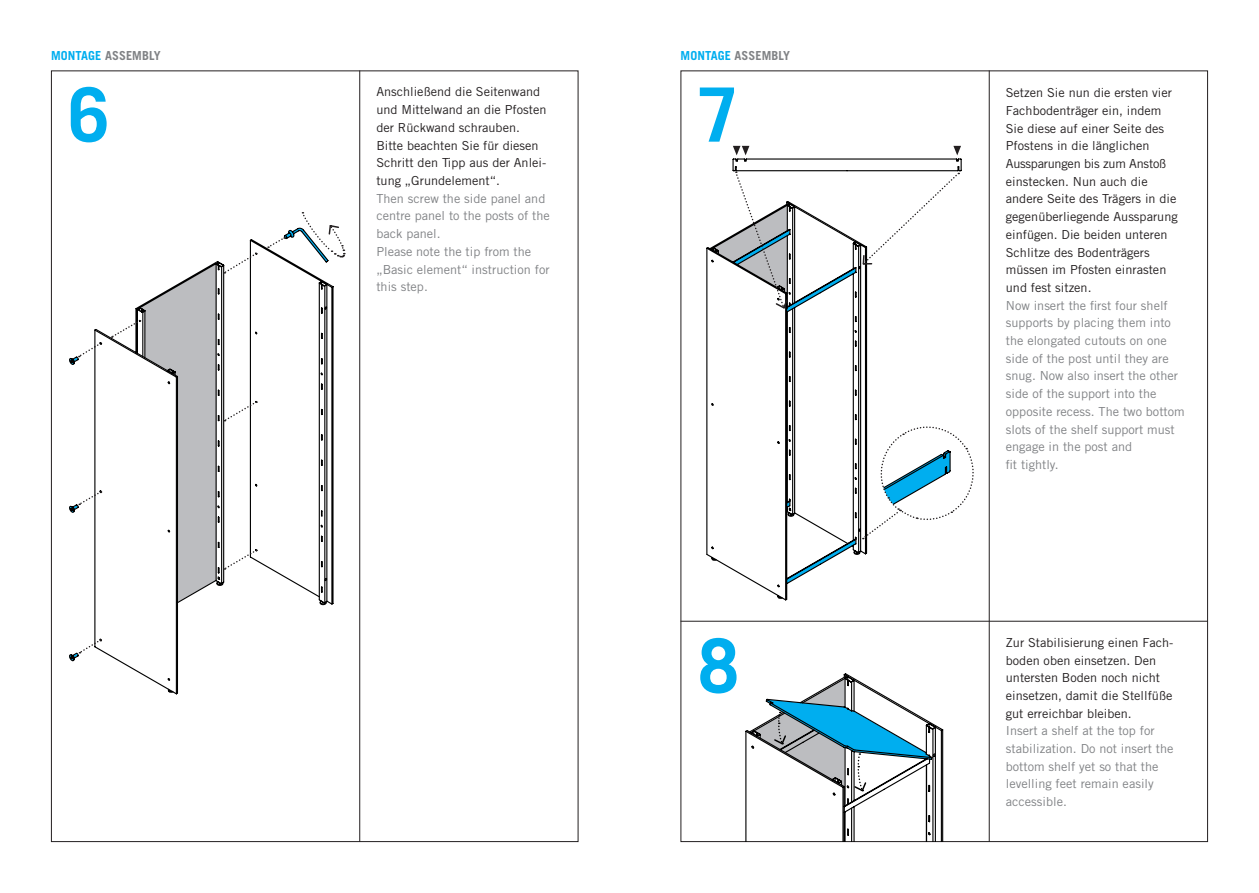
<style>
.page{position:relative;width:1259px;height:893px;background:#fff}
.page>*{position:absolute;margin:0;border:0;box-sizing:border-box;transform-origin:0 0}
.t1{font:700 75px "Trade Gothic LT Std";color:#00aeef}
.t2{font:12.45px/17.7px "Trade Gothic LT Std";color:#231f20}
.t3{font:12.45px/17.7px "Trade Gothic LT Std";color:#808285}
.t4{font:700 12.45px "Trade Gothic LT Std";letter-spacing:.005em;color:#808285}
.s1{color:#00aeef}
</style>
<div class="page">
<svg style="left:69px;top:347px;width:24px;height:18px"></svg>
<svg style="left:94px;top:329px;width:239px;height:366px"></svg>
<svg style="left:69px;top:491px;width:33px;height:23px"></svg>
<svg style="left:111px;top:212px;width:234px;height:391px"></svg>
<svg style="left:69px;top:639px;width:32px;height:23px"></svg>
<hr style="left:680px;top:621px;width:528px;height:1px;background:#231f20">
<svg style="left:706px;top:247px;width:82px;height:354px"></svg>
<svg style="left:711px;top:146px;width:263px;height:453px"></svg>
<hr style="left:989px;top:70px;width:1px;height:772px;background:#231f20">
<hr style="left:359px;top:70px;width:1px;height:772px;background:#231f20">
<svg style="left:745px;top:673px;width:199px;height:168px"></svg>
<p class="t4" style="left:51px;top:48px;width:111px"><span class="s1">MONTAGE</span> ASSEMBLY</p>
<h1 class="t1" style="left:68px;top:69px;width:43px">6</h1>
<p class="t2" style="left:376px;top:83px;width:172px">Anschließend die Seitenwand und Mittelwand an die Pfosten der Rückwand schrauben.<br>Bitte beachten Sie für diesen<br>Schritt den Tipp aus der Anlei&shy;tung „Grundelement“.</p>
<p class="t3" style="left:376px;top:189px;width:175px">Then screw the side panel and centre panel to the posts of the back panel.<br>Please note the tip from the „Basic element“ instruction for this step.</p>
<p class="t4" style="left:680px;top:48px;width:111px"><span class="s1">MONTAGE</span> ASSEMBLY</p>
<h1 class="t1" style="left:697px;top:69px;width:43px">7</h1>
<h1 class="t1" style="left:697px;top:620px;width:43px">8</h1>
<p class="t2" style="left:1006px;top:84px;width:173px">Setzen Sie nun die ersten vier<br>Fachbodenträger ein, indem<br>Sie diese auf einer Seite des<br>Pfostens in die länglichen<br>Aussparungen bis zum Anstoß einstecken. Nun auch die andere Seite des Trägers in die gegenüberliegende Aussparung einfügen. Die beiden unteren<br>Schlitze des Bodenträgers müssen im Pfosten einrasten und fest sitzen.</p>
<p class="t3" style="left:1006px;top:296px;width:180px">Now insert the first four shelf supports by placing them into the elongated cutouts on one side of the post until they are snug. Now also insert the other side of the support into the opposite recess. The two bottom slots of the shelf support must engage in the post and<br>fit tightly.</p>
<p class="t2" style="left:1006px;top:633px;width:169px">Zur Stabilisierung einen Fach&shy;boden oben einsetzen. Den untersten Boden noch nicht einsetzen, damit die Stellfüße gut erreichbar bleiben.</p>
<p class="t3" style="left:1006px;top:722px;width:169px">Insert a shelf at the top for stabilization. Do not insert the bottom shelf yet so that the levelling feet remain easily accessible.</p>
</div>
